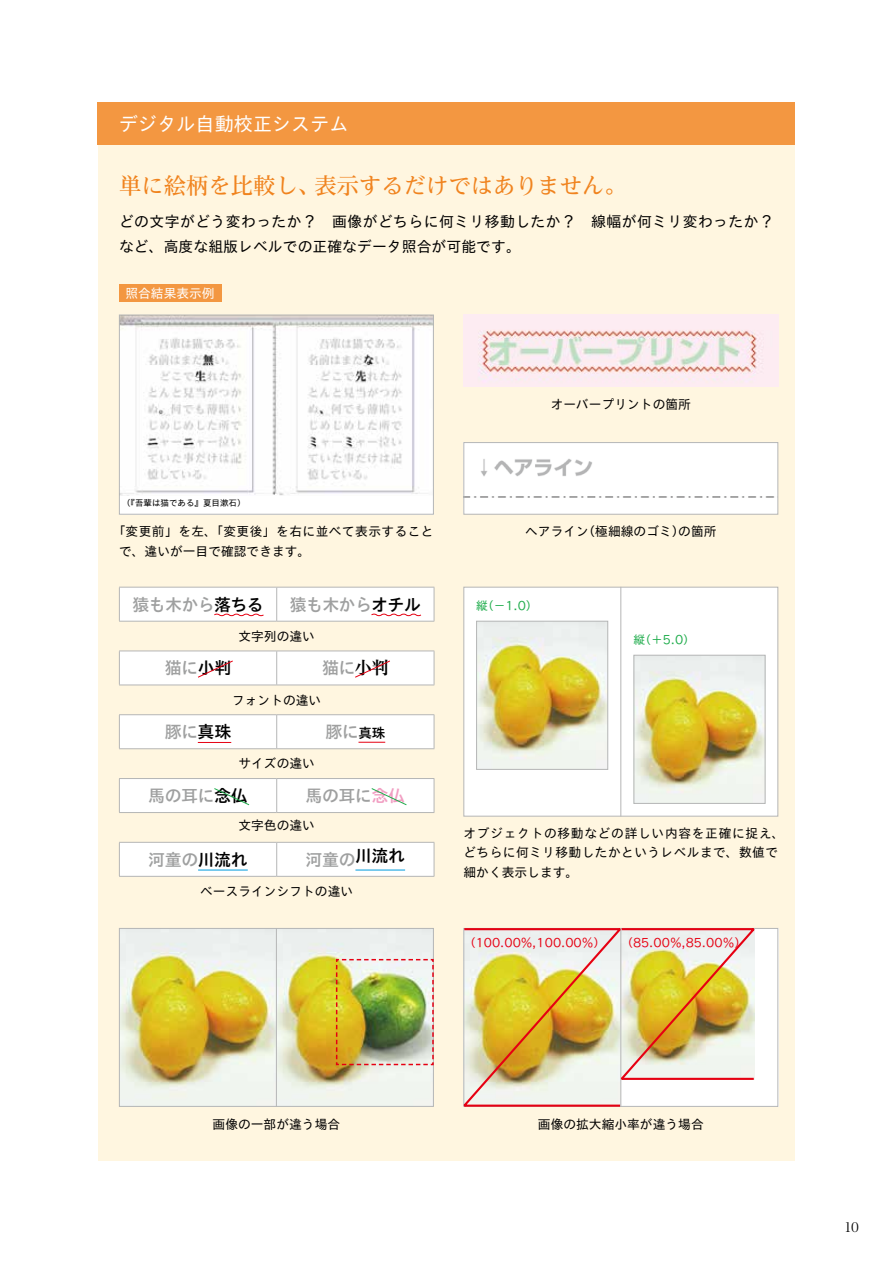
<style>
.page{position:relative;width:893px;height:1263px;background:#fff}
.page>*{position:absolute;margin:0;border:0;box-sizing:border-box;transform-origin:0 0}
.t1{font:500 22.35px "Reim Pr 6";color:#f0831e}
.t2{font:19.2px "TB Go Std R";color:#fff}
.t3{font:16.95px "TB Go Std DB";letter-spacing:-.03em;color:#9fa0a0}
.t4{font:14.85px/25.5px "TB Go Std R";letter-spacing:.025em;color:#000}
.t5{font:12.75px "TB Go Std R";color:#000}
.t6{font:12.75px/19.2px "TB Go Std R";letter-spacing:.035em;color:#000}
.t7{font:12.75px/19.2px "TB Go Std R";letter-spacing:.03em;color:#000}
.t8{font:12.75px "TB Go Std R";color:#fff}
.t9{font:12.75px "Reim Pr 6";color:#000}
.t10{font:11.7px "TB Go Std R";color:#e60012}
.t11{font:11.7px "TB Go Std R";color:#1eac4b}
.t12{font:8.55px "TB Go Std R";color:#000}
.s1{color:#000}
.s2{font-family:"Reim Pr 6";font-weight:700;color:#000}
.s3{font-size:13.65px;color:#000}
.s4{color:#f19ec2}
</style>
<div class="page">
<div style="left:98px;top:102px;width:697px;height:1058px;background:#fff6e0"></div>
<div style="left:621px;top:928px;width:157px;height:179px;background:#fff"></div>
<div style="left:463px;top:587px;width:315px;height:229px;background:#fff;border:1px solid #b5b6b6"></div>
<hr style="left:620px;top:587px;width:1px;height:229px;background:#b5b6b6">
<div style="left:119px;top:315px;width:314px;height:199px;background:#fff"></div>
<img style="left:121px;top:317px;width:311px;height:179px">
<div style="left:119px;top:315px;width:315px;height:199px;border:1px solid #b5b6b6"></div>
<img style="left:121px;top:930px;width:155px;height:175px">
<svg style="left:277px;top:930px;width:155px;height:175px;fill:#ebefed"></svg>
<img style="left:463px;top:315px;width:315px;height:72px">
<div style="left:465px;top:444px;width:311px;height:68px;background:#fff"></div>
<div style="left:463px;top:442px;width:315px;height:72px;border:1px solid #b5b6b6"></div>
<div style="left:119px;top:928px;width:315px;height:179px;border:1px solid #b5b6b6"></div>
<hr style="left:276px;top:928px;width:1px;height:179px;background:#b5b6b6">
<img style="left:478px;top:623px;width:128px;height:145px">
<div style="left:476px;top:621px;width:132px;height:149px;border:1px solid #b5b6b6"></div>
<img style="left:636px;top:657px;width:127px;height:145px">
<div style="left:634px;top:655px;width:131px;height:149px;border:1px solid #b5b6b6"></div>
<img style="left:463px;top:928px;width:295px;height:179px">
<img style="left:335px;top:958px;width:99px;height:108px">
<div style="left:120px;top:843px;width:314px;height:33px;background:#fff"></div>
<hr style="left:434px;top:587px;width:1px;height:34px;background:#b5b6b6">
<hr style="left:119px;top:621px;width:158px;height:1px;background:#b5b6b6">
<hr style="left:277px;top:621px;width:157px;height:1px;background:#b5b6b6">
<hr style="left:434px;top:651px;width:1px;height:34px;background:#b5b6b6">
<hr style="left:119px;top:685px;width:158px;height:1px;background:#b5b6b6">
<hr style="left:277px;top:685px;width:157px;height:1px;background:#b5b6b6">
<hr style="left:119px;top:714px;width:158px;height:1px;background:#b5b6b6">
<hr style="left:277px;top:714px;width:157px;height:1px;background:#b5b6b6">
<hr style="left:434px;top:715px;width:1px;height:33px;background:#b5b6b6">
<hr style="left:434px;top:779px;width:1px;height:33px;background:#b5b6b6">
<hr style="left:119px;top:812px;width:158px;height:1px;background:#b5b6b6">
<hr style="left:277px;top:812px;width:157px;height:1px;background:#b5b6b6">
<hr style="left:119px;top:842px;width:158px;height:1px;background:#b5b6b6">
<hr style="left:119px;top:843px;width:1px;height:33px;background:#b5b6b6">
<hr style="left:277px;top:842px;width:157px;height:1px;background:#b5b6b6">
<hr style="left:276px;top:843px;width:1px;height:33px;background:#b5b6b6">
<hr style="left:434px;top:843px;width:1px;height:33px;background:#b5b6b6">
<hr style="left:119px;top:876px;width:158px;height:1px;background:#b5b6b6">
<hr style="left:277px;top:876px;width:157px;height:1px;background:#b5b6b6">
<svg style="left:119px;top:587px;width:315px;height:34px;background:#fcf9f9"></svg>
<svg style="left:119px;top:715px;width:315px;height:34px;background:#fcfafa"></svg>
<hr style="left:198px;top:870px;width:50px;height:1px;background:#009bdd">
<hr style="left:355px;top:870px;width:50px;height:1px;background:#009bdd">
<svg style="left:119px;top:651px;width:315px;height:34px;background:#fcfafa"></svg>
<div style="left:119px;top:778px;width:315px;height:34px;background:#fff"></div>
<div style="left:98px;top:102px;width:697px;height:43px;background:#f39741"></div>
<div style="left:119px;top:285px;width:102px;height:17px;background:#f39741"></div>
<h2 class="t2" style="left:119px;top:107px;width:231px">デジタル自動校正システム</h2>
<h1 class="t1" style="left:119px;top:167px;width:509px">単に絵柄を比較し、表示するだけではありません。</h1>
<p class="t4" style="left:119px;top:208px;width:671px">どの文字がどう変わったか？　画像がどちらに何ミリ移動したか？　線幅が何ミリ変わったか？　など、高度な組版レベルでの正確なデータ照合が可能です。</p>
<p class="t8" style="left:125px;top:283px;width:91px">照合結果表示例</p>
<p class="t5" style="left:551px;top:393px;width:142px">オーバープリントの箇所</p>
<p class="t12" style="left:122px;top:496px;width:125px">（『吾輩は猫である』夏目漱石）</p>
<p class="t7" style="left:119px;top:521px;width:316px;text-indent:-6px">「変更前」を左、「変更後」を右に並べて表示することで、違いが一目で確認できます。</p>
<h3 class="t3" style="left:133px;top:590px;width:133px">猿も木から<span class="s1">落ちる</span></h3>
<h3 class="t3" style="left:290px;top:590px;width:133px">猿も木から<span class="s1">オチル</span></h3>
<p class="t5" style="left:238px;top:625px;width:78px">文字列の違い</p>
<h3 class="t3" style="left:165px;top:654px;width:68px">猫に<span class="s1">小判</span></h3>
<h3 class="t3" style="left:322px;top:654px;width:68px">猫に<span class="s2">小判</span></h3>
<p class="t5" style="left:232px;top:689px;width:91px">フォントの違い</p>
<h3 class="t3" style="left:165px;top:717px;width:68px">豚に<span class="s1">真珠</span></h3>
<h3 class="t3" style="left:325px;top:717px;width:61px">豚に<span class="s3">真珠</span></h3>
<p class="t5" style="left:238px;top:753px;width:78px">サイズの違い</p>
<h3 class="t3" style="left:148px;top:781px;width:101px">馬の耳に<span class="s1">念仏</span></h3>
<h3 class="t3" style="left:306px;top:781px;width:101px">馬の耳に<span class="s4">念仏</span></h3>
<p class="t5" style="left:238px;top:814px;width:78px">文字色の違い</p>
<h3 class="t3" style="left:148px;top:845px;width:101px">河童の<span class="s1">川流れ</span></h3>
<h3 class="t3" style="left:305px;top:845px;width:101px">河童の<sup>川流れ</sup></h3>
<p class="t5" style="left:200px;top:880px;width:155px">ベースラインシフトの違い</p>
<p class="t5" style="left:525px;top:521px;width:193px">ヘアライン（極細線のゴミ）の箇所</p>
<p class="t11" style="left:476px;top:595px;width:63px">縦（－1.0）</p>
<p class="t11" style="left:634px;top:629px;width:63px">縦（＋5.0）</p>
<p class="t6" style="left:463px;top:823px;width:323px">オブジェクトの移動などの詳しい内容を正確に捉え、どちらに何ミリ移動したかというレベルまで、数値で細かく表示します。</p>
<p class="t10" style="left:464px;top:932px;width:143px">（100.00％,100.00％）</p>
<p class="t10" style="left:621px;top:932px;width:126px">（85.00％,85.00％）</p>
<p class="t5" style="left:213px;top:1113px;width:129px">画像の一部が違う場合</p>
<p class="t5" style="left:538px;top:1113px;width:167px">画像の拡大縮小率が違う場合</p>
<p class="t9" style="left:844px;top:1216px;width:16px">10</p>
</div>
